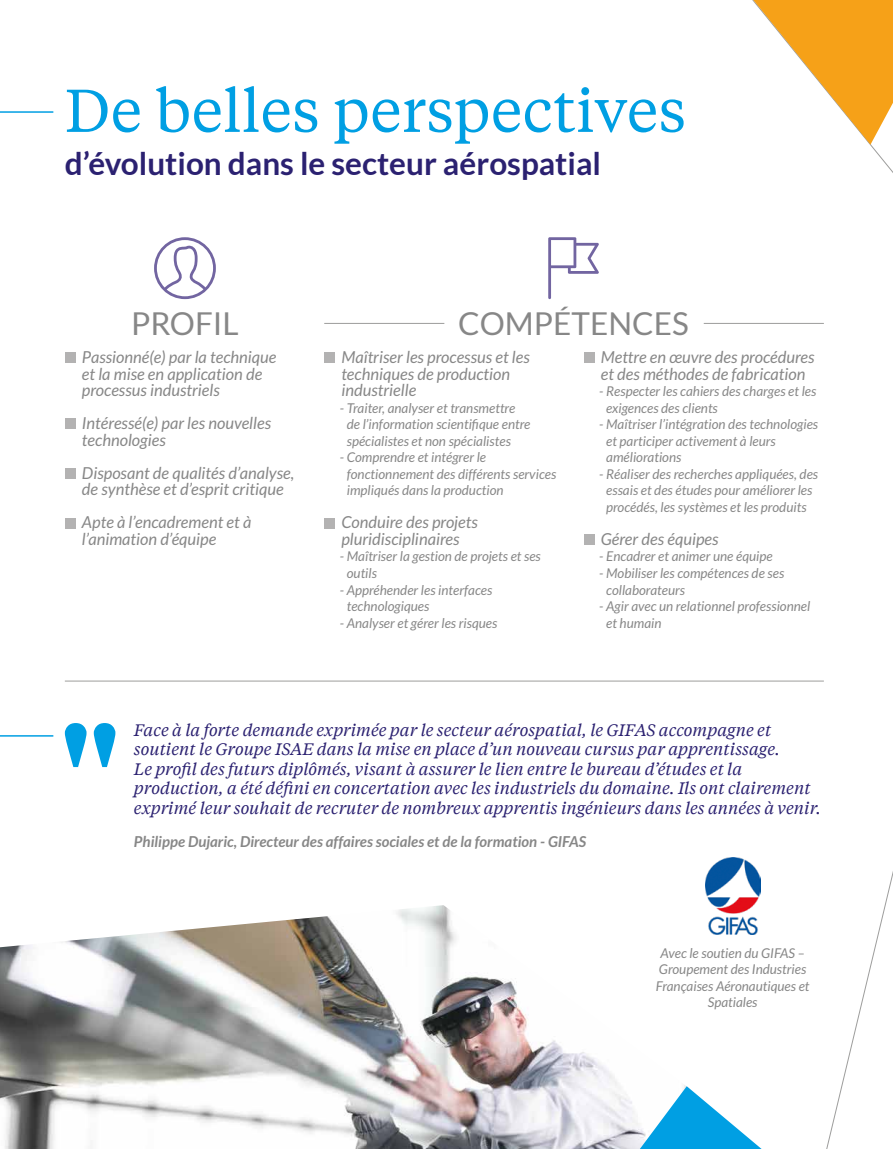
<style>
.page{position:relative;width:893px;height:1149px;background:#fff}
.page>*{position:absolute;margin:0;border:0;box-sizing:border-box;transform-origin:0 0}
.t1{font:60px "Tiempos Text";letter-spacing:.005em;color:#009fe3}
.t2{font:700 31.5px "Lato";color:#2b2171}
.t3{font:31.5px "Lato";color:#878787}
.t4{font:italic 16.5px/16.5px "Lato";color:#878787}
.t5{font:italic 16.5px/19.5px "Tiempos Text";color:#2b2171}
.t6{font:italic 700 15px "Lato";color:#878787}
.t7{font:italic 13.5px/16.5px "Lato";color:#878787}
</style>
<div class="page">
<hr style="left:0;top:111px;width:53px;height:2px;background:#009fe3">
<svg style="left:154px;top:237px;width:62px;height:62px"></svg>
<div style="left:65px;top:352px;width:11px;height:11px;background:#b3b2b2"></div>
<div style="left:65px;top:418px;width:11px;height:11px;background:#b3b2b2"></div>
<div style="left:65px;top:468px;width:11px;height:11px;background:#b3b2b2"></div>
<div style="left:65px;top:517px;width:11px;height:11px;background:#b3b2b2"></div>
<div style="left:324px;top:352px;width:11px;height:11px;background:#b3b2b2"></div>
<div style="left:324px;top:517px;width:11px;height:11px;background:#b3b2b2"></div>
<svg style="left:548px;top:237px;width:51px;height:62px"></svg>
<svg style="left:753px;top:0;width:140px;height:145px"></svg>
<img style="left:0;top:905px;width:640px;height:243px">
<svg style="left:640px;top:1085px;width:121px;height:63px"></svg>
<div style="left:584px;top:352px;width:10px;height:11px;background:#b3b2b2"></div>
<div style="left:584px;top:534px;width:10px;height:11px;background:#b3b2b2"></div>
<hr style="left:65px;top:680px;width:759px;height:1px;background:#9d9d9c">
<svg style="left:65px;top:723px;width:50px;height:43px"></svg>
<hr style="left:324px;top:323px;width:120px;height:1px;background:#9d9d9c">
<hr style="left:704px;top:323px;width:120px;height:1px;background:#9d9d9c">
<hr style="left:0;top:735px;width:53px;height:1px;background:#009fe3">
<img style="left:705px;top:857px;width:56px;height:77px">
<h1 class="t1" style="left:65px;top:70px;width:622px">De belles perspectives</h1>
<h2 class="t2" style="left:65px;top:146px;width:538px">d’évolution dans le secteur aérospatial</h2>
<h2 class="t3" style="left:131px;top:306px;width:109px">PROFIL</h2>
<p class="t4" style="left:82px;top:349px;width:196px">Passionné(e) par la technique et la mise en application de processus industriels</p>
<p class="t4" style="left:82px;top:415px;width:191px">Intéressé(e) par les nouvelles technologies</p>
<p class="t4" style="left:82px;top:465px;width:214px">Disposant de qualités d’analyse, de synthèse et d’esprit critique</p>
<p class="t4" style="left:82px;top:514px;width:171px">Apte à l’encadrement et à l’animation d’équipe</p>
<h2 class="t3" style="left:458px;top:306px;width:232px">COMPÉTENCES</h2>
<p class="t4" style="left:601px;top:349px;width:215px">Mettre en œuvre des procédures et des méthodes de fabrication</p>
<p class="t7" style="left:606px;top:383px;width:212px;text-indent:-7px">- Respecter les cahiers des charges et les exigences des clients</p>
<p class="t7" style="left:606px;top:416px;width:213px;text-indent:-7px">- Maîtriser l’intégration des technologies et participer activement à leurs améliorations</p>
<p class="t7" style="left:599px;top:466px;width:220px;text-align:center">- Réaliser des recherches appliquées, des essais et des études pour améliorer les procédés, les systèmes et les produits</p>
<p class="t4" style="left:601px;top:531px;width:119px">Gérer des équipes</p>
<p class="t7" style="left:599px;top:548px;width:175px">- Encadrer et animer une équipe</p>
<p class="t7" style="left:606px;top:565px;width:180px;text-indent:-7px">- Mobiliser les compétences de ses collaborateurs</p>
<p class="t7" style="left:606px;top:598px;width:206px;text-indent:-7px">- Agir avec un relationnel professionnel et humain</p>
<p class="t4" style="left:341px;top:349px;width:190px">Maîtriser les processus et les techniques de production industrielle</p>
<p class="t7" style="left:347px;top:400px;width:185px;text-indent:-7px">- Traiter, analyser et transmettre de l’information scientifique entre spécialistes et non spécialistes</p>
<p class="t7" style="left:347px;top:449px;width:211px;text-indent:-7px">- Comprendre et intégrer le fonctionnement des différents services impliqués dans la production</p>
<p class="t4" style="left:341px;top:514px;width:138px">Conduire des projets pluridisciplinaires</p>
<p class="t7" style="left:347px;top:548px;width:196px;text-indent:-7px">- Maîtriser la gestion de projets et ses outils</p>
<p class="t7" style="left:347px;top:581px;width:147px;text-indent:-7px">- Appréhender les interfaces technologiques</p>
<p class="t7" style="left:340px;top:614px;width:159px">- Analyser et gérer les risques</p>
<p class="t5" style="left:134px;top:719px;width:689px">Face à la forte demande exprimée par le secteur aérospatial, le GIFAS accompagne et soutient le Groupe ISAE dans la mise en place d’un nouveau cursus par apprentissage.<br>Le profil des futurs diplômés, visant à assurer le lien entre le bureau d’études et la production, a été défini en concertation avec les industriels du domaine. Ils ont clairement exprimé leur souhait de recruter de nombreux apprentis ingénieurs dans les années à venir.</p>
<p class="t6" style="left:134px;top:832px;width:454px">Philippe Dujaric, Directeur des affaires sociales et de la formation - GIFAS</p>
<p class="t7" style="left:656px;top:944px;width:155px;text-align:center">Avec le soutien du GIFAS –<br>Groupement des Industries<br>Françaises Aéronautiques et<br>Spatiales</p>
</div>
